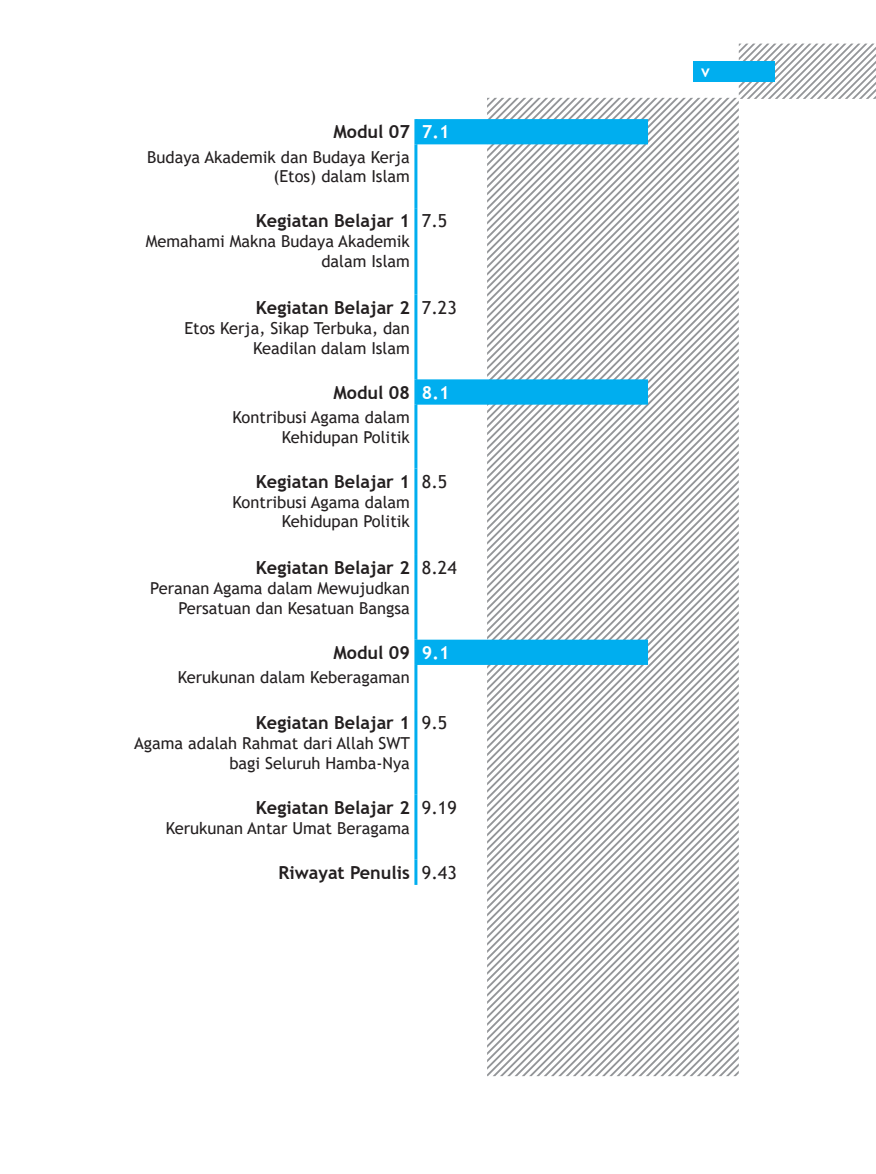
<style>
.page{position:relative;width:876px;height:1174px;background:#fff}
.page>*{position:absolute;margin:0;border:0;box-sizing:border-box;transform-origin:0 0}
.Daftar_Isi_OK{font:700 18px "Trebuchet MS";color:#231f20}
.t1{font:18px "Trebuchet MS";color:#231f20}
.t2{font:700 18px "Trebuchet MS";color:#fff}
.t3{font:16.5px/19.8px "Trebuchet MS";color:#231f20;text-align:right}
.t4{font:700 16.5px "Trebuchet MS";color:#fff}
</style>
<div class="page">
<svg style="left:739px;top:44px;width:137px;height:55px"></svg>
<div style="left:693px;top:61px;width:82px;height:21px;background:#00aeef"></div>
<svg style="left:686px;top:98px;width:51px;height:250px"></svg>
<svg style="left:686px;top:98px;width:44px;height:242px"></svg>
<svg style="left:686px;top:98px;width:36px;height:235px"></svg>
<svg style="left:686px;top:98px;width:29px;height:228px"></svg>
<svg style="left:686px;top:98px;width:22px;height:220px"></svg>
<svg style="left:686px;top:98px;width:14px;height:213px"></svg>
<svg style="left:686px;top:98px;width:7px;height:206px"></svg>
<svg style="left:487px;top:98px;width:199px;height:401px"></svg>
<svg style="left:648px;top:499px;width:91px;height:40px"></svg>
<svg style="left:487px;top:539px;width:252px;height:537px"></svg>
<svg style="left:417px;top:119px;width:231px;height:546px"></svg>
<hr style="left:414px;top:119px;width:3px;height:25px;background:#00aeef">
<hr style="left:414px;top:144px;width:3px;height:64px;background:#00aeef">
<hr style="left:414px;top:208px;width:3px;height:87px;background:#00aeef">
<hr style="left:414px;top:295px;width:3px;height:84px;background:#00aeef">
<hr style="left:414px;top:379px;width:3px;height:26px;background:#00aeef">
<hr style="left:414px;top:405px;width:3px;height:63px;background:#00aeef">
<hr style="left:414px;top:468px;width:3px;height:87px;background:#00aeef">
<hr style="left:414px;top:555px;width:3px;height:84px;background:#00aeef">
<hr style="left:414px;top:639px;width:3px;height:26px;background:#00aeef">
<hr style="left:414px;top:665px;width:3px;height:45px;background:#00aeef">
<hr style="left:414px;top:710px;width:3px;height:84px;background:#00aeef">
<hr style="left:414px;top:794px;width:3px;height:65px;background:#00aeef">
<hr style="left:414px;top:859px;width:3px;height:26px;background:#00aeef">
<p class="Daftar_Isi_OK" style="left:333px;top:121px;width:78px">Modul 07</p>
<p class="t2" style="left:422px;top:121px;width:29px">7.1</p>
<p class="t3" style="left:147px;top:147px;width:264px">Budaya Akademik dan Budaya Kerja (Etos) dalam Islam</p>
<p class="Daftar_Isi_OK" style="left:256px;top:210px;width:156px">Kegiatan Belajar 1</p>
<p class="t3" style="left:146px;top:231px;width:266px">Memahami Makna Budaya Akademik dalam Islam</p>
<p class="t1" style="left:422px;top:210px;width:27px">7.5</p>
<p class="Daftar_Isi_OK" style="left:256px;top:296px;width:156px">Kegiatan Belajar 2</p>
<p class="t3" style="left:184px;top:318px;width:227px">Etos Kerja, Sikap Terbuka, dan<br>Keadilan dalam Islam</p>
<p class="t1" style="left:422px;top:296px;width:36px">7.23</p>
<p class="Daftar_Isi_OK" style="left:333px;top:381px;width:78px">Modul 08</p>
<p class="t2" style="left:422px;top:381px;width:29px">8.1</p>
<p class="t3" style="left:233px;top:407px;width:179px">Kontribusi Agama dalam</p>
<p class="t3" style="left:282px;top:427px;width:130px">Kehidupan Politik</p>
<p class="Daftar_Isi_OK" style="left:256px;top:470px;width:156px">Kegiatan Belajar 1</p>
<p class="t3" style="left:233px;top:491px;width:179px">Kontribusi Agama dalam</p>
<p class="t3" style="left:282px;top:511px;width:130px">Kehidupan Politik</p>
<p class="t1" style="left:422px;top:470px;width:27px">8.5</p>
<p class="Daftar_Isi_OK" style="left:256px;top:556px;width:156px">Kegiatan Belajar 2</p>
<p class="t3" style="left:150px;top:578px;width:261px">Peranan Agama dalam Mewujudkan<br>Persatuan dan Kesatuan Bangsa</p>
<p class="t1" style="left:422px;top:556px;width:36px">8.24</p>
<p class="Daftar_Isi_OK" style="left:333px;top:641px;width:78px">Modul 09</p>
<p class="t2" style="left:422px;top:641px;width:29px">9.1</p>
<p class="t3" style="left:178px;top:667px;width:234px">Kerukunan dalam Keberagaman</p>
<p class="Daftar_Isi_OK" style="left:256px;top:711px;width:156px">Kegiatan Belajar 1</p>
<p class="t3" style="left:134px;top:733px;width:277px">Agama adalah Rahmat dari Allah SWT bagi Seluruh Hamba-Nya</p>
<p class="t1" style="left:422px;top:711px;width:27px">9.5</p>
<p class="Daftar_Isi_OK" style="left:256px;top:796px;width:156px">Kegiatan Belajar 2</p>
<p class="t3" style="left:166px;top:818px;width:246px">Kerukunan Antar Umat Beragama</p>
<p class="t1" style="left:422px;top:796px;width:36px">9.19</p>
<p class="Daftar_Isi_OK" style="left:278px;top:861px;width:133px">Riwayat Penulis</p>
<p class="t1" style="left:422px;top:861px;width:36px">9.43</p>
<p class="t4" style="left:701px;top:61px;width:10px">v</p>
</div>
